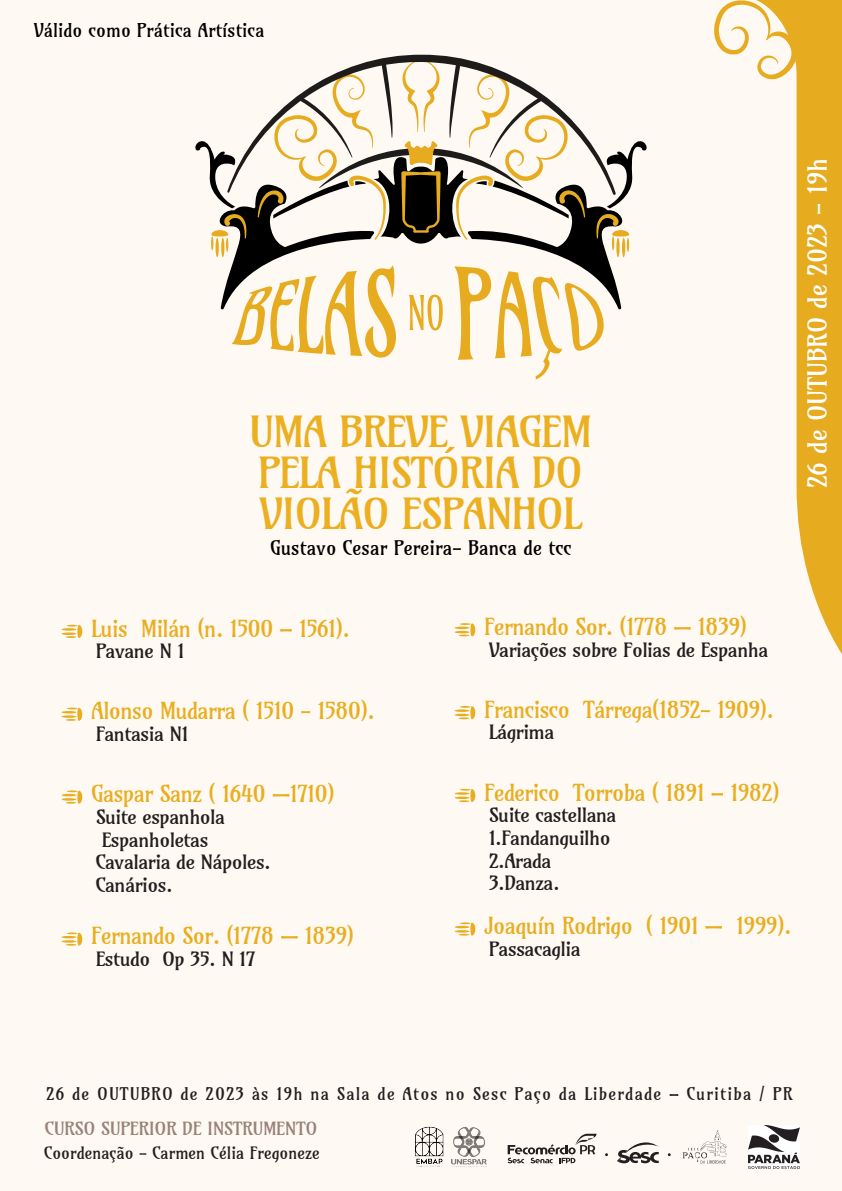
<style>
.page{position:relative;width:842px;height:1191px;background:#fff9f3}
.page>*{position:absolute;margin:0;border:0;box-sizing:border-box;transform-origin:0 0}
.t1{font:41.1px/41.1px "Amarante";letter-spacing:-.03em;color:#ebaf1f;scale:1.05 1}
.t2{font:25.3px "Amarante";color:#fff}
.t3{font:22.5px "Amarante";letter-spacing:-.03em;color:#e9ae20}
.t4{font:19.3px "Amarante";color:#000}
.t5{font:18.9px/22.7px "Amarante";letter-spacing:-.03em;color:#231f20;scale:1.07 1}
.t6{font:18.3px "Amarante";color:#000}
.t7{font:17.4px "Amarante";letter-spacing:-.02em;color:#998379;scale:1.07 1}
.t8{font:16.8px "Amarante";letter-spacing:.065em;color:#231f20}
.t9{font:16.4px "Amarante";color:#231f20}
</style>
<div class="page">
<svg style="left:375px;top:54px;width:93px;height:6px"></svg>
<svg style="left:195px;top:60px;width:452px;height:319px"></svg>
<img style="left:748px;top:1125px;width:51px;height:44px">
<img style="left:415px;top:1126px;width:72px;height:41px">
<svg style="left:508px;top:1133px;width:89px;height:30px"></svg>
<svg style="left:617px;top:1142px;width:42px;height:21px"></svg>
<svg style="left:683px;top:1130px;width:44px;height:33px"></svg>
<svg style="left:796px;top:0;width:46px;height:654px;background:#e9b232"></svg>
<svg style="left:714px;top:0;width:87px;height:84px"></svg>
<svg style="left:62px;top:625px;width:20px;height:13px"></svg>
<svg style="left:62px;top:707px;width:20px;height:14px"></svg>
<svg style="left:62px;top:790px;width:20px;height:13px"></svg>
<svg style="left:62px;top:932px;width:20px;height:13px"></svg>
<svg style="left:455px;top:623px;width:20px;height:13px"></svg>
<hr style="left:455px;top:713px;width:14px;height:3px;background:#e9ae20;border-radius:50%">
<hr style="left:455px;top:709px;width:14px;height:3px;background:#e9ae20;border-radius:50%">
<svg style="left:459px;top:706px;width:16px;height:13px"></svg>
<svg style="left:455px;top:789px;width:20px;height:13px"></svg>
<svg style="left:455px;top:922px;width:20px;height:13px"></svg>
<p class="t6" style="left:34px;top:19px;width:232px">Válido como Prática Artística</p>
<h1 class="t1" style="left:249px;top:411px;width:328px">UMA BREVE VIAGEM<br>PELA HISTÓRIA DO<br>VIOLÃO ESPANHOL</h1>
<p class="t4" style="left:270px;top:535px;width:303px">Gustavo Cesar Pereira- Banca de tcc</p>
<p class="t2" style="left:802px;top:488px;width:332px;rotate:-90deg">26 de OUTUBRO de 2023 - 19h</p>
<p class="t3" style="left:91px;top:614px;width:260px">Luis Milán (n. 1500 – 1561).</p>
<p class="t3" style="left:484px;top:613px;width:264px">Fernando Sor. (1778 — 1839)</p>
<p class="t5" style="left:96px;top:640px;width:85px">Pavane N 1</p>
<p class="t5" style="left:489px;top:638px;width:263px">Variações sobre Folias de Espanha</p>
<p class="t3" style="left:91px;top:697px;width:285px">Alonso Mudarra ( 1510 - 1580).</p>
<p class="t3" style="left:484px;top:695px;width:291px">Francisco Tárrega(1852- 1909).</p>
<p class="t5" style="left:96px;top:723px;width:88px">Fantasia N1</p>
<p class="t5" style="left:489px;top:721px;width:63px">Lágrima</p>
<p class="t3" style="left:91px;top:780px;width:245px">Gaspar Sanz ( 1640 —1710)</p>
<p class="t5" style="left:96px;top:805px;width:123px">Suite espanhola</p>
<p class="t5" style="left:102px;top:828px;width:101px">Espanholetas</p>
<p class="t5" style="left:96px;top:851px;width:165px">Cavalaria de Nápoles.</p>
<p class="t5" style="left:96px;top:874px;width:74px">Canários.</p>
<p class="t3" style="left:484px;top:778px;width:297px">Federico Torroba ( 1891 – 1982)</p>
<p class="t5" style="left:489px;top:804px;width:121px">Suite castellana<br>1.Fandanguilho<br>2.Arada<br>3.Danza.</p>
<p class="t3" style="left:91px;top:922px;width:264px">Fernando Sor. (1778 — 1839)</p>
<p class="t5" style="left:96px;top:947px;width:151px">Estudo Op 35. N 17</p>
<p class="t3" style="left:484px;top:912px;width:309px">Joaquín Rodrigo ( 1901 — 1999).</p>
<p class="t5" style="left:489px;top:937px;width:88px">Passacaglia</p>
<p class="t8" style="left:46px;top:1083px;width:748px">26 de OUTUBRO de 2023 às 19h na Sala de Atos no Sesc Paço da Liberdade – Curitiba / PR</p>
<p class="t7" style="left:45px;top:1117px;width:256px">CURSO SUPERIOR DE INSTRUMENTO</p>
<p class="t9" style="left:44px;top:1143px;width:277px">Coordenação - Carmen Célia Fregoneze</p>
</div>
